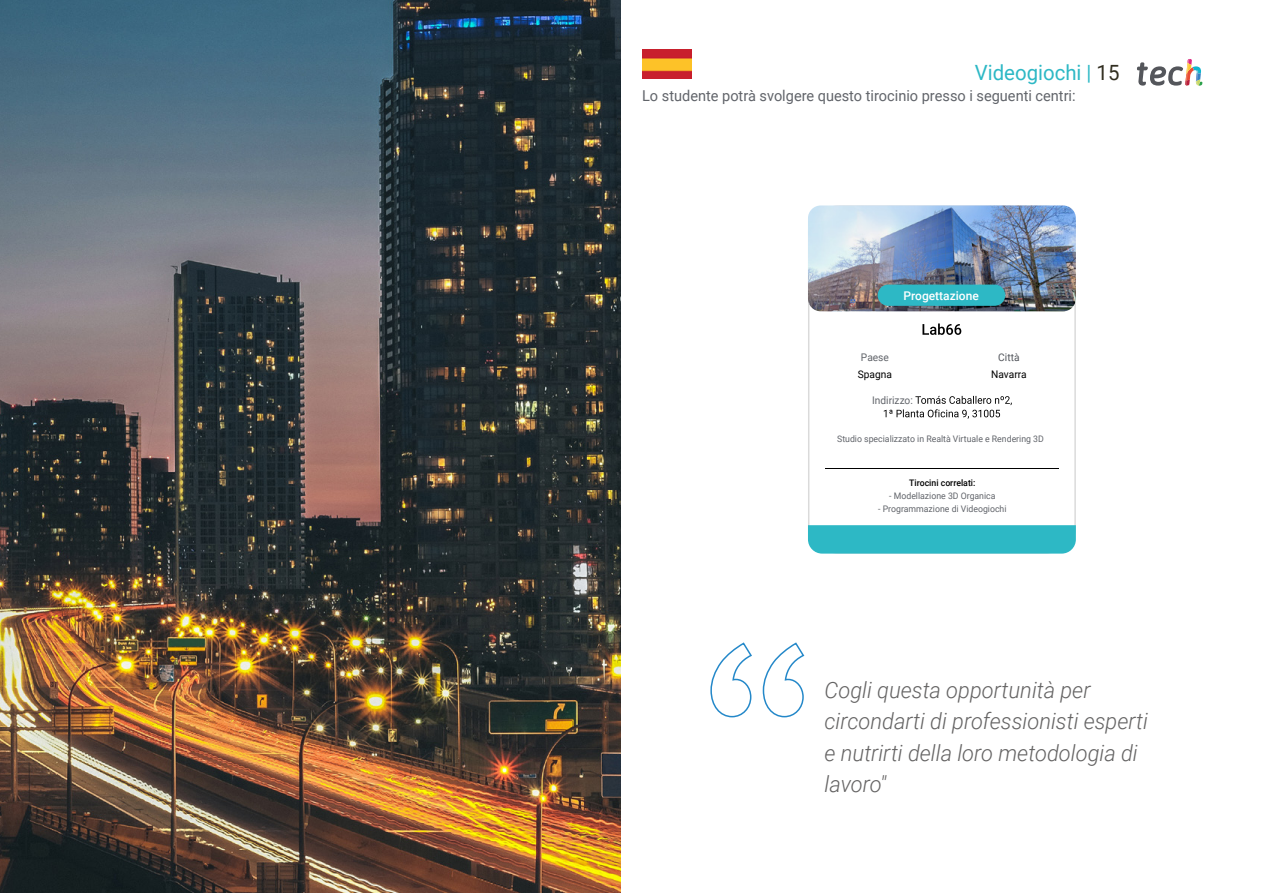
<style>
.page{position:relative;width:1263px;height:893px;background:#fff}
.page>*{position:absolute;margin:0;border:0;box-sizing:border-box;transform-origin:0 0}
.t1{font:italic 300 22.5px/31.5px "Roboto";color:#646363}
.t2{font:21px "Roboto";color:#2db8c5}
.t3{font:15px "Roboto";color:#61646a}
.t4{font:500 12px "Roboto";color:#fff}
.t5{font:10.5px "Roboto";color:#61646a}
.t6{font:10.5px "Roboto";color:#000}
.t7{font:10.5px "Roboto";color:#52555b}
.t8{font:9px "Roboto";color:#61646a}
.t9{font:500 9px "Roboto";color:#000}
.s1{color:#312e20}
</style>
<div class="page">
<img style="left:0;top:0;width:621px;height:893px">
<svg style="left:710px;top:642px;width:95px;height:76px"></svg>
<svg style="left:808px;top:311px;width:268px;height:214px"></svg>
<img style="left:808px;top:205px;width:268px;height:106px">
<div style="left:878px;top:285px;width:127px;height:21px;background:#2db8c5;border-radius:11px"></div>
<hr style="left:825px;top:468px;width:234px;height:1px;background:#000">
<svg style="left:922px;top:323px;width:39px;height:12px"></svg>
<svg style="left:884px;top:396px;width:128px;height:23px"></svg>
<svg style="left:808px;top:525px;width:268px;height:29px"></svg>
<img style="left:642px;top:49px;width:49px;height:30px">
<svg style="left:1137px;top:59px;width:65px;height:27px"></svg>
<h2 class="t2" style="left:975px;top:57px;width:146px">Videogiochi | <span class="s1">15</span></h2>
<h3 class="t3" style="left:642px;top:86px;width:435px">Lo studente potrà svolgere questo tirocinio presso i seguenti centri:</h3>
<h3 class="t4" style="left:903px;top:287px;width:77px">Progettazione</h3>
<p class="t5" style="left:861px;top:350px;width:29px">Paese</p>
<p class="t6" style="left:858px;top:367px;width:36px">Spagna</p>
<p class="t7" style="left:998px;top:350px;width:23px">Città</p>
<p class="t6" style="left:991px;top:367px;width:37px">Navarra</p>
<p class="t5" style="left:872px;top:393px;width:42px">Indirizzo:</p>
<p class="t8" style="left:837px;top:433px;width:208px">Studio specializzato in Realtà Virtuale e Rendering 3D</p>
<p class="t9" style="left:909px;top:476px;width:68px">Tirocini correlati:</p>
<p class="t8" style="left:889px;top:489px;width:108px">- Modellazione 3D Organica</p>
<p class="t8" style="left:878px;top:503px;width:130px">- Programmazione di Videogiochi</p>
<h1 class="t1" style="left:824px;top:673px;width:325px">Cogli questa opportunità per circondarti di professionisti esperti e nutrirti della loro metodologia di lavoro"</h1>
</div>
